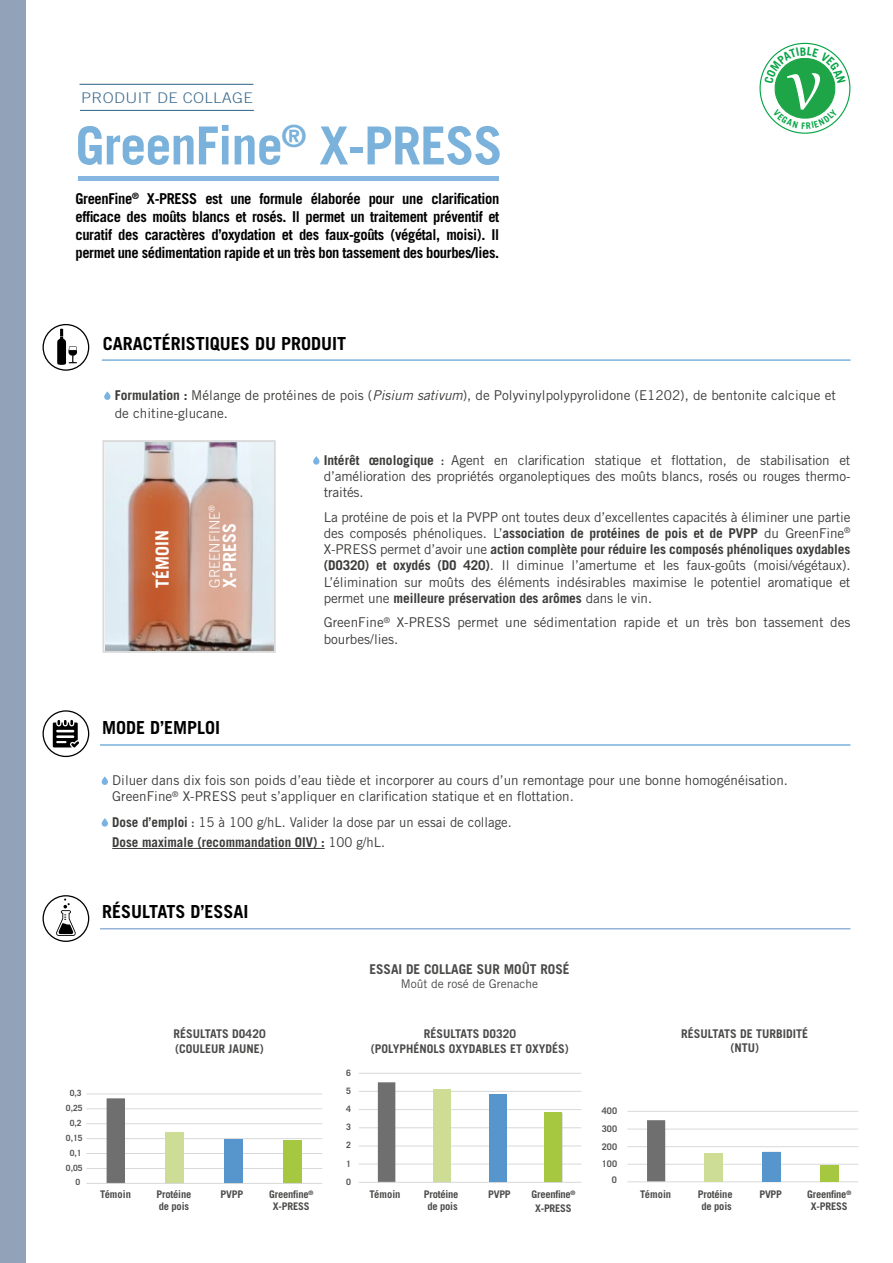
<style>
.page{position:relative;width:893px;height:1263px;background:#fff}
.page>*{position:absolute;margin:0;border:0;box-sizing:border-box;transform-origin:0 0}
.t1{font:700 52.5px "Trade Gothic LT Std";letter-spacing:-.02em;color:#7ab2dc}
.t2{font:700 18px "Trade Gothic LT Std";color:#000}
.t3{font:700 18px "Trade Gothic LT Std";letter-spacing:-.005em;color:#fff}
.t4{font:700 15px/18px "Trade Gothic LT Std";letter-spacing:-.025em;color:#000;text-align:justify}
.t5{font:300 14.7px "Trade Gothic LT Std";letter-spacing:.02em;color:#416f90;scale:1.12 1}
.t6{font:300 14.4px "Trade Gothic LT Std";letter-spacing:-.005em;color:#fff}
.t7{font:13.5px/16.2px "Trade Gothic LT Std";color:#3c3c3b}
.t8{font:700 13.5px "Trade Gothic LT Std";color:#4a4a49}
.t9{font:700 12px/15px "Trade Gothic LT Std";color:#4a4a49;text-align:center}
.t10{font:12px "Trade Gothic LT Std";color:#4a4a49}
.t11{font:700 10.5px/12px "Trade Gothic LT Std";letter-spacing:-.02em;color:#4a4a49;text-align:center}
.t12{font:700 9.15px "Trade Gothic LT Std";color:#575756}
.t13{font:700 8.85px "Trade Gothic LT Std";color:#575756}
.t14{font:700 8.55px "Trade Gothic LT Std";color:#575756}
.s1{font-weight:700}
.s2{font-style:italic}
.s3{font-family:"Trade Gothic LT Std Bd Cn 20"}
</style>
<div class="page">
<div style="left:0;top:0;width:26px;height:1263px;background:#91a2b9"></div>
<svg style="left:104px;top:391px;width:7px;height:9px"></svg>
<div style="left:313px;top:456px;width:6px;height:9px;background:#7ab2e1;border-radius:3px"></div>
<svg style="left:43px;top:324px;width:46px;height:47px"></svg>
<hr style="left:102px;top:359px;width:748px;height:2px;background:#7ab2dc">
<hr style="left:112px;top:848px;width:213px;height:1px;background:#3c3c3b">
<svg style="left:102px;top:776px;width:6px;height:9px"></svg>
<div style="left:102px;top:818px;width:6px;height:9px;background:#7ab2e1;border-radius:3px"></div>
<svg style="left:43px;top:710px;width:46px;height:47px"></svg>
<hr style="left:100px;top:744px;width:750px;height:2px;background:#7ab2dc">
<hr style="left:78px;top:176px;width:421px;height:4px;background:#86b7e3">
<hr style="left:100px;top:928px;width:750px;height:1px;background:#96b3dc">
<svg style="left:43px;top:895px;width:46px;height:47px"></svg>
<img style="left:106px;top:443px;width:167px;height:207px">
<div style="left:102px;top:440px;width:174px;height:213px;border:2px solid #dadada"></div>
<hr style="left:80px;top:84px;width:173px;height:1px;background:#437091">
<hr style="left:80px;top:110px;width:174px;height:1px;background:#437091">
<hr style="left:86px;top:1094px;width:236px;height:1px;background:#d9d9d9">
<hr style="left:86px;top:1108px;width:236px;height:1px;background:#d9d9d9">
<hr style="left:86px;top:1123px;width:236px;height:1px;background:#d9d9d9">
<hr style="left:86px;top:1138px;width:236px;height:1px;background:#d9d9d9">
<hr style="left:86px;top:1153px;width:236px;height:1px;background:#d9d9d9">
<hr style="left:86px;top:1168px;width:236px;height:1px;background:#d9d9d9">
<svg style="left:107px;top:1098px;width:195px;height:85px"></svg>
<hr style="left:86px;top:1183px;width:236px;height:1px;background:#d9d9d9">
<div style="left:165px;top:1132px;width:19px;height:51px;background:#cddd95"></div>
<div style="left:224px;top:1139px;width:19px;height:44px;background:#5796cc"></div>
<div style="left:283px;top:1141px;width:19px;height:42px;background:#a6c740"></div>
<hr style="left:359px;top:1073px;width:222px;height:1px;background:#d9d9d9">
<hr style="left:359px;top:1091px;width:222px;height:1px;background:#d9d9d9">
<hr style="left:359px;top:1109px;width:222px;height:1px;background:#d9d9d9">
<hr style="left:359px;top:1127px;width:222px;height:1px;background:#d9d9d9">
<hr style="left:359px;top:1146px;width:222px;height:1px;background:#d9d9d9">
<hr style="left:359px;top:1164px;width:222px;height:1px;background:#d9d9d9">
<svg style="left:378px;top:1082px;width:184px;height:100px"></svg>
<hr style="left:359px;top:1182px;width:222px;height:1px;background:#d9d9d9">
<div style="left:433px;top:1089px;width:18px;height:93px;background:#cddd95"></div>
<div style="left:545px;top:1113px;width:17px;height:69px;background:#a6c740"></div>
<div style="left:489px;top:1094px;width:18px;height:88px;background:#5796cc"></div>
<hr style="left:627px;top:1111px;width:231px;height:1px;background:#d9d9d9">
<hr style="left:627px;top:1129px;width:231px;height:1px;background:#d9d9d9">
<hr style="left:627px;top:1146px;width:231px;height:1px;background:#d9d9d9">
<hr style="left:627px;top:1164px;width:231px;height:1px;background:#d9d9d9">
<svg style="left:647px;top:1120px;width:191px;height:61px"></svg>
<hr style="left:627px;top:1181px;width:231px;height:1px;background:#d9d9d9">
<div style="left:704px;top:1153px;width:19px;height:28px;background:#cddd95"></div>
<div style="left:762px;top:1151px;width:19px;height:30px;background:#5796cc"></div>
<div style="left:820px;top:1165px;width:18px;height:16px;background:#a6c740"></div>
<svg style="left:759px;top:42px;width:91px;height:92px"></svg>
<p class="t5" style="left:81px;top:89px;width:155px">PRODUIT DE COLLAGE</p>
<h1 class="t1" style="left:75px;top:113px;width:429px">GreenFine<sup>®</sup> X-PRESS</h1>
<p class="t4" style="left:75px;top:190px;width:425px">GreenFine<sup>®</sup> X-PRESS est une formule élaborée pour une clarification efficace des moûts blancs et rosés. Il permet un traitement préventif et curatif des caractères d’oxydation et des faux-goûts (végétal, moisi). Il permet une sédimentation rapide et un très bon tassement des bourbes/lies.</p>
<h2 class="t2" style="left:103px;top:332px;width:245px">CARACTÉRISTIQUES DU PRODUIT</h2>
<p class="t7" style="left:115px;top:386px;width:723px;line-height:18px"><span class="s1">Formulation :</span> Mélange de protéines de pois (<span class="s2">Pisium sativum</span>), de Polyvinylpolypyrolidone (E1202), de bentonite calcique et de chitine-glucane.</p>
<p class="t7" style="left:324px;top:452px;width:528px;text-align:justify"><span class="s1">Intérêt œnologique</span> <span class="s3">:</span> Agent en clarification statique et flottation, de stabilisation et d’amélioration des propriétés organoleptiques des moûts blancs, rosés ou rouges thermo&shy;traités.</p>
<p class="t7" style="left:324px;top:509px;width:528px;text-align:justify">La protéine de pois et la PVPP ont toutes deux d’excellentes capacités à éliminer une partie des composés phénoliques. L’<span class="s1">association de protéines de pois et de PVPP</span> du GreenFine<sup>® </sup>X-PRESS permet d’avoir une <span class="s1">action complète pour réduire les composés phénoliques oxydables (DO320) et oxydés (DO 420)</span>. Il diminue l’amertume et les faux-goûts (moisi/végétaux).<br>L’élimination sur moûts des éléments indésirables maximise le potentiel aromatique et permet une <span class="s1">meilleure préservation des arômes</span> dans le vin.</p>
<p class="t7" style="left:324px;top:614px;width:528px">GreenFine<sup>®</sup> X-PRESS permet une sédimentation rapide et un très bon tassement des bourbes/lies.</p>
<p class="t6" style="left:206px;top:588px;width:84px;rotate:-90deg">GREENFINE<sup>®</sup></p>
<h2 class="t3" style="left:219px;top:588px;width:67px;rotate:-90deg">X-PRESS</h2>
<h2 class="t3" style="left:151px;top:588px;width:60px;rotate:-90deg">TÉMOIN</h2>
<h2 class="t2" style="left:102px;top:716px;width:120px">MODE D’EMPLOI</h2>
<p class="t7" style="left:112px;top:772px;width:677px">Diluer dans dix fois son poids d’eau tiède et incorporer au cours d’un remontage pour une bonne homogénéisation.<br>GreenFine<sup>®</sup> X-PRESS peut s’appliquer en clarification statique et en flottation.</p>
<p class="t7" style="left:112px;top:811px;width:401px;line-height:20.4px"><span class="s1">Dose d’emploi</span> <span class="s3">:</span> 15 à 100 g/hL. Valider la dose par un essai de collage.<br><span class="s1">Dose maximale (recommandation OIV) :</span> 100 g/hL.</p>
<h2 class="t2" style="left:102px;top:900px;width:148px">RÉSULTATS D’ESSAI</h2>
<p class="t8" style="left:369px;top:961px;width:202px">ESSAI DE COLLAGE SUR MOÛT ROSÉ</p>
<p class="t10" style="left:401px;top:977px;width:139px">Moût de rosé de Grenache</p>
<p class="t9" style="left:173px;top:1025px;width:94px;text-align:left">RÉSULTATS DO420 (COULEUR JAUNE)</p>
<p class="t9" style="left:371px;top:1025px;width:199px">RÉSULTATS DO320<br>(POLYPHÉNOLS OXYDABLES ET OXYDÉS)</p>
<p class="t9" style="left:681px;top:1026px;width:128px;line-height:14.4px">RÉSULTATS DE TURBIDITÉ (NTU)</p>
<p class="t13" style="left:346px;top:1067px;width:6px">6</p>
<p class="t14" style="left:70px;top:1088px;width:13px">0,3</p>
<p class="t13" style="left:346px;top:1085px;width:6px">5</p>
<p class="t14" style="left:66px;top:1102px;width:18px">0,25</p>
<p class="t13" style="left:346px;top:1103px;width:6px">4</p>
<p class="t12" style="left:602px;top:1105px;width:17px">400</p>
<p class="t14" style="left:70px;top:1117px;width:13px">0,2</p>
<p class="t13" style="left:346px;top:1122px;width:6px">3</p>
<p class="t12" style="left:602px;top:1123px;width:17px">300</p>
<p class="t14" style="left:66px;top:1132px;width:18px">0,15</p>
<p class="t14" style="left:70px;top:1147px;width:13px">0,1</p>
<p class="t13" style="left:346px;top:1140px;width:6px">2</p>
<p class="t12" style="left:602px;top:1141px;width:17px">200</p>
<p class="t14" style="left:66px;top:1162px;width:18px">0,05</p>
<p class="t13" style="left:346px;top:1158px;width:6px">1</p>
<p class="t12" style="left:602px;top:1158px;width:17px">100</p>
<p class="t14" style="left:76px;top:1177px;width:6px">0</p>
<p class="t13" style="left:346px;top:1176px;width:6px">0</p>
<p class="t12" style="left:612px;top:1174px;width:7px">0</p>
<p class="t11" style="left:100px;top:1188px;width:32px">Témoin</p>
<p class="t11" style="left:269px;top:1188px;width:46px">Greenfine<sup>®<br></sup>X-PRESS</p>
<p class="t11" style="left:157px;top:1188px;width:36px;text-align:left">Protéine de pois</p>
<p class="t11" style="left:221px;top:1188px;width:24px">PVPP</p>
<p class="t11" style="left:370px;top:1188px;width:32px">Témoin</p>
<p class="t11" style="left:424px;top:1188px;width:36px">Protéine de pois</p>
<p class="t11" style="left:531px;top:1187px;width:46px;line-height:14.1px">Greenfine<sup>®<br></sup>X-PRESS</p>
<p class="t11" style="left:488px;top:1188px;width:24px">PVPP</p>
<p class="t11" style="left:640px;top:1188px;width:32px">Témoin</p>
<p class="t11" style="left:698px;top:1188px;width:36px">Protéine de pois</p>
<p class="t11" style="left:807px;top:1188px;width:46px">Greenfine<sup>®<br></sup>X-PRESS</p>
<p class="t11" style="left:759px;top:1188px;width:24px">PVPP</p>
</div>
